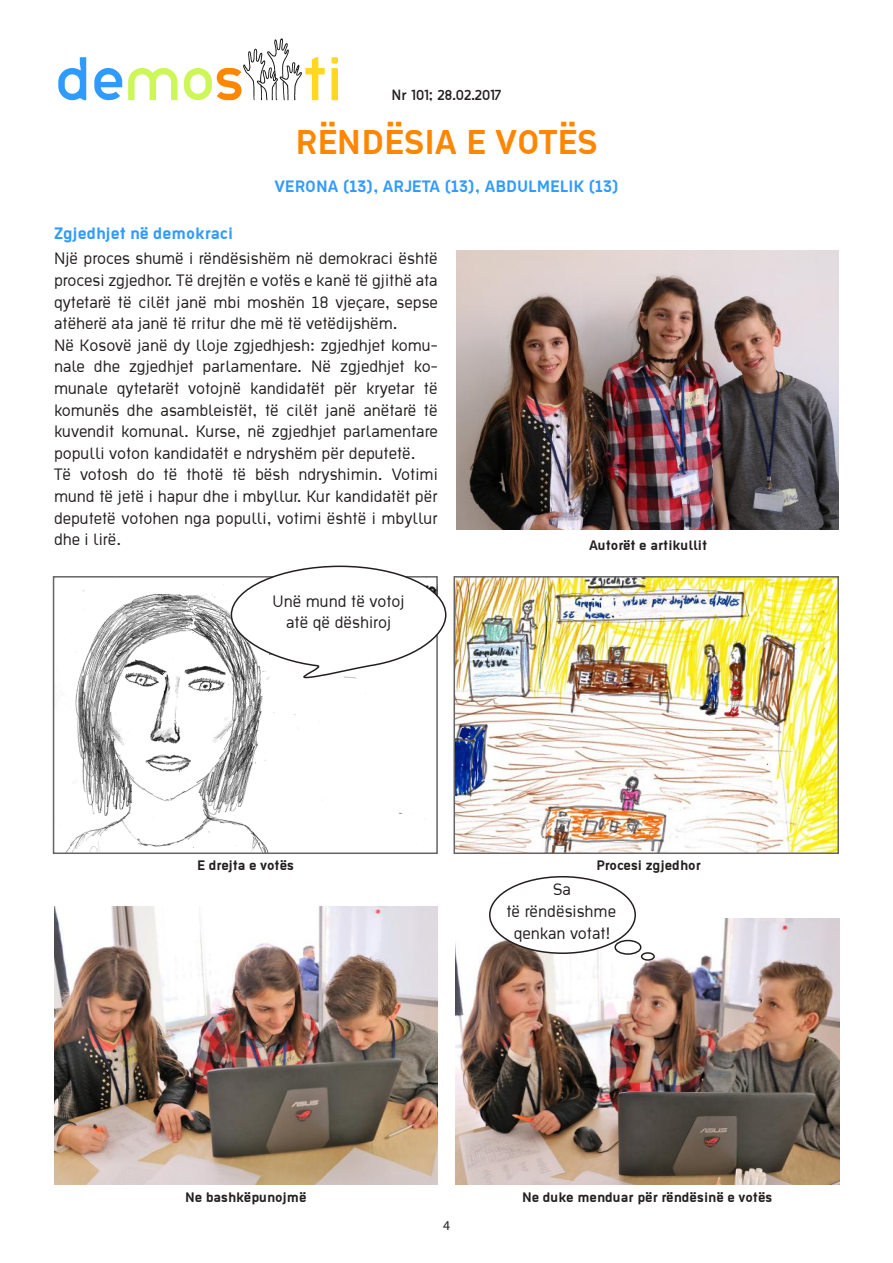
<style>
.page{position:relative;width:893px;height:1263px;background:#fff}
.page>*{position:absolute;margin:0;border:0;box-sizing:border-box;transform-origin:0 0}
.t1{font:700 37.5px "Ekstropia";color:#ff8700}
.t2{font:18px/21.6px "Ekstropia";color:#241f1f;text-align:center}
.t3{font:700 18px "Ekstropia";color:#309bff}
.t4{font:700 15px "Ekstropia";color:#241f1f}
.t5{font:13.5px "Thelbi Kujtesa";color:#241f1f}
.t6{font:13.5px "Myriad Pro";color:#241f1f}
</style>
<div class="page">
<svg style="left:58px;top:57px;width:28px;height:43px"></svg>
<svg style="left:94px;top:68px;width:28px;height:32px"></svg>
<svg style="left:128px;top:68px;width:50px;height:32px"></svg>
<svg style="left:331px;top:57px;width:7px;height:43px"></svg>
<svg style="left:184px;top:38px;width:141px;height:62px"></svg>
<img style="left:54px;top:906px;width:383px;height:278px">
<img style="left:456px;top:918px;width:383px;height:267px">
<div style="left:490px;top:877px;width:145px;height:76px;background:#fff;border-radius:50%"></div>
<div style="left:489px;top:876px;width:147px;height:78px;border:2px solid #241f1f;border-radius:50%"></div>
<div style="left:615px;top:940px;width:26px;height:14px;background:#fff;border-radius:50%"></div>
<div style="left:614px;top:940px;width:27px;height:15px;border:2px solid #241f1f;border-radius:50%"></div>
<div style="left:642px;top:953px;width:12px;height:7px;background:#fff;border-radius:50%"></div>
<div style="left:641px;top:952px;width:14px;height:9px;border:2px solid #241f1f;border-radius:50%"></div>
<img style="left:59px;top:584px;width:367px;height:267px">
<div style="left:53px;top:576px;width:385px;height:278px;border:2px solid #656365"></div>
<img style="left:456px;top:579px;width:380px;height:272px">
<div style="left:453px;top:576px;width:386px;height:278px;border:2px solid #656365"></div>
<svg style="left:230px;top:565px;width:217px;height:114px"></svg>
<img style="left:456px;top:251px;width:383px;height:278px">
<p class="t5" style="left:391px;top:85px;width:112px">Nr 101; 28.02.2017</p>
<p class="t3" style="left:54px;top:222px;width:181px">Zgjedhjet në demokraci</p>
<h1 class="t1" style="left:295px;top:120px;width:304px">RËNDËSIA E VOTËS</h1>
<p class="t3" style="left:274px;top:175px;width:346px">VERONA (13), ARJETA (13), ABDULMELIK (13)</p>
<p class="t2" style="left:54px;top:247px;width:385px;text-align:left">Një proces shumë i rëndësishëm në demokraci është procesi zgjedhor. Të drejtën e votës e kanë të gjithë ata qytetarë të cilët janë mbi moshën 18 vjeçare, sepse atëherë ata janë të rritur dhe më të vetëdijshëm.<br>Në Kosovë janë dy lloje zgjedhjesh: zgjedhjet komu&shy;nale dhe zgjedhjet parlamentare. Në zgjedhjet ko&shy;munale qytetarët votojnë kandidatët për kryetar të komunës dhe asambleistët, të cilët janë anëtarë të kuvendit komunal. Kurse, në zgjedhjet parlamentare populli voton kandidatët e ndryshëm për deputetë.<br>Të votosh do të thotë të bësh ndryshimin. Votimi mund të jetë i hapur dhe i mbyllur. Kur kandidatët për deputetë votohen nga populli, votimi është i mbyllur dhe i lirë.</p>
<p class="t2" style="left:273px;top:590px;width:133px">Unë mund të votoj atë që dëshiroj</p>
<p class="t4" style="left:589px;top:537px;width:120px">Autorët e artikullit</p>
<p class="t4" style="left:197px;top:856px;width:99px">E drejta e votës</p>
<p class="t4" style="left:596px;top:856px;width:106px">Procesi zgjedhor</p>
<p class="t2" style="left:506px;top:878px;width:111px">Sa<br>të rëndësishme qenkan votat!</p>
<p class="t4" style="left:185px;top:1188px;width:123px">Ne bashkëpunojmë</p>
<p class="t6" style="left:443px;top:1217px;width:8px">4</p>
<p class="t4" style="left:522px;top:1188px;width:252px">Ne duke menduar për rëndësinë e votës</p>
</div>
